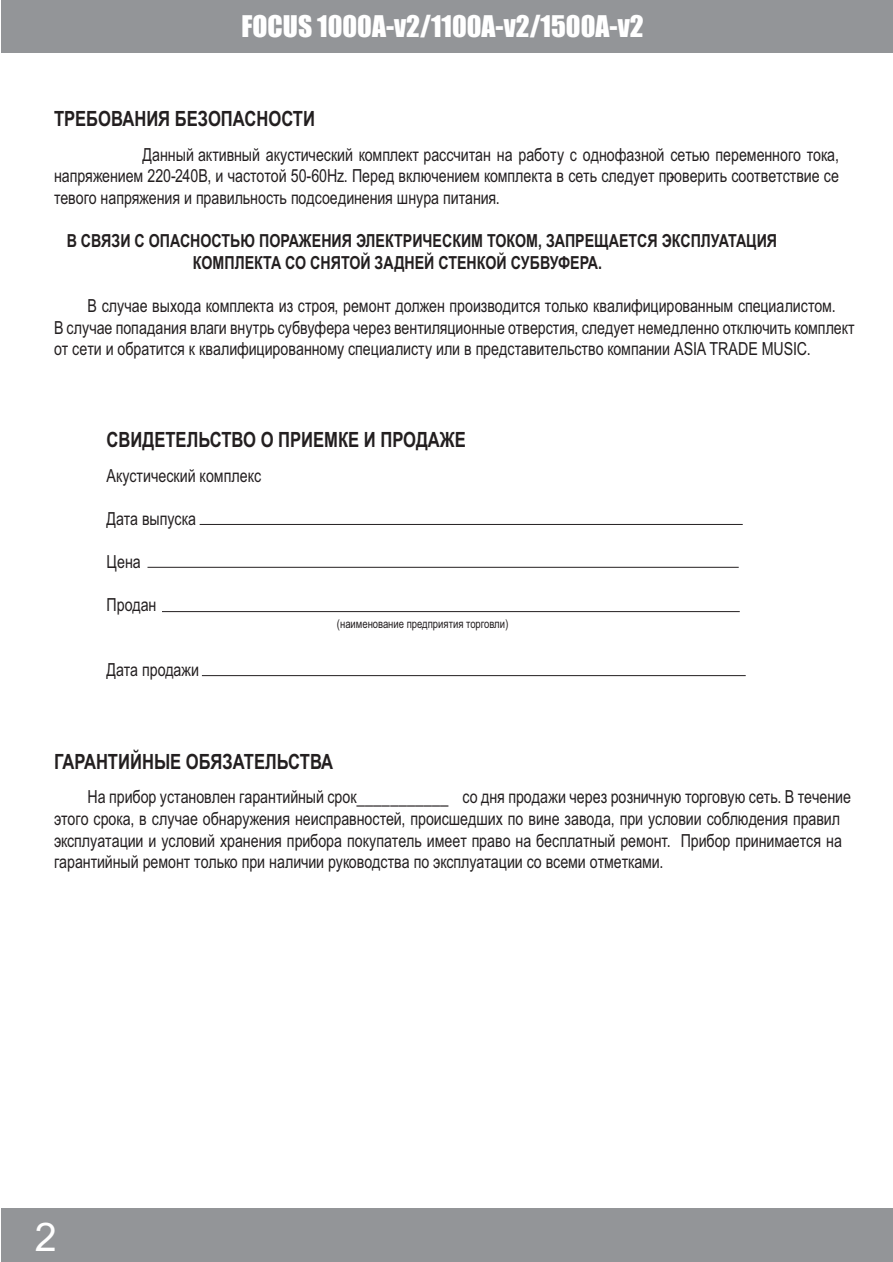
<style>
.page{position:relative;width:893px;height:1262px;background:#fff}
.page>*{position:absolute;margin:0;border:0;box-sizing:border-box;transform-origin:0 0}
.t1{font:39.6px "Arial";color:#fff}
.t2{font:27.6px "Impact";color:#fff}
.t3{font:700 21px "Arial";color:#231f20;scale:.79 1}
.t4{font:18px/21.6px "Arial";color:#231f20;scale:.79 1}
.t5{font:700 18px/21.6px "Arial";color:#231f20;scale:.79 1}
.t6{font:12px "Arial";color:#231f20;scale:.79 1}
</style>
<div class="page">
<div style="left:1px;top:0;width:891px;height:53px;background:#939598"></div>
<div style="left:1px;top:1208px;width:891px;height:54px;background:#939598"></div>
<hr style="left:200px;top:524px;width:542px;height:1px;background:#231f20">
<hr style="left:147px;top:567px;width:591px;height:1px;background:#231f20">
<hr style="left:162px;top:611px;width:577px;height:1px;background:#231f20">
<hr style="left:202px;top:675px;width:543px;height:1px;background:#231f20">
<h2 class="t2" style="left:241px;top:15px;width:403px">FOCUS 1000A-v2/1100A-v2/1500A-v2</h2>
<p class="t3" style="left:54px;top:111px;width:332px">ТРЕБОВАНИЯ БЕЗОПАСНОСТИ</p>
<p class="t4" style="left:54px;top:145px;width:995px;text-indent:89px">Данный активный акустический комплект рассчитан на работу с однофазной сетью переменного тока, напряжением 220-240В, и частотой 50-60Hz. Перед включением комплекта в сеть следует провер</p>
<p class="t4" style="left:670px;top:167px;width:215px">- ить соответствие се</p>
<p class="t4" style="left:54px;top:188px;width:566px">тевого напряжения и правильность подсоединения шнура питания.</p>
<p class="t5" style="left:193px;top:232px;width:741px;text-indent:-126px">В СВЯЗИ С ОПАСНОСТЬЮ ПОРАЖЕНИЯ ЭЛЕКТРИЧЕСКИМ ТОКОМ, ЗАПРЕЩАЕТСЯ ЭКСПЛУАТАЦИЯ<br>КОМПЛЕКТА СО СНЯТОЙ ЗАДНЕЙ СТЕНКОЙ СУБВУФЕРА.</p>
<p class="t4" style="left:54px;top:296px;width:1015px;text-indent:34px">В случае выхода комплекта из строя, ремонт должен производится только квалифицированным специалистом.<br>В случае попадания влаги внутрь субвуфера через вентиляционные отверстия, следует немедленно отключить комплект от сети и обратится к квалифицированному специалисту или в представительство компании ASIA TRADE MUSIC.</p>
<p class="t3" style="left:107px;top:432px;width:456px">СВИДЕТЕЛЬСТВО О ПРИЕМКЕ И ПРОДАЖЕ</p>
<p class="t4" style="left:107px;top:466px;width:197px">Акустический комплекс</p>
<p class="t4" style="left:107px;top:509px;width:115px">Дата выпуска</p>
<p class="t4" style="left:107px;top:552px;width:45px">Цена</p>
<p class="t4" style="left:107px;top:595px;width:65px">Продан</p>
<p class="t6" style="left:337px;top:619px;width:218px">(наименование предприятия торговли)</p>
<p class="t4" style="left:107px;top:660px;width:118px">Дата продажи</p>
<p class="t3" style="left:54px;top:753px;width:355px">ГАРАНТИЙНЫЕ ОБЯЗАТЕЛЬСТВА</p>
<p class="t4" style="left:54px;top:788px;width:1010px;text-indent:34px">На прибор установлен гарантийный срок___________ со дня продажи через розничную торговую сеть. В течение этого срока, в случае обнаружения неисправностей, происшедших по вине завода, при условии соблюдения правил эксплуатации и условий хранения прибора покупатель имеет право на бесплатный ремонт. Прибор принимается на гарантийный ремонт только при наличии руководства по эксплуатации со всеми отметками.</p>
<h1 class="t1" style="left:35px;top:1222px;width:23px">2</h1>
</div>
